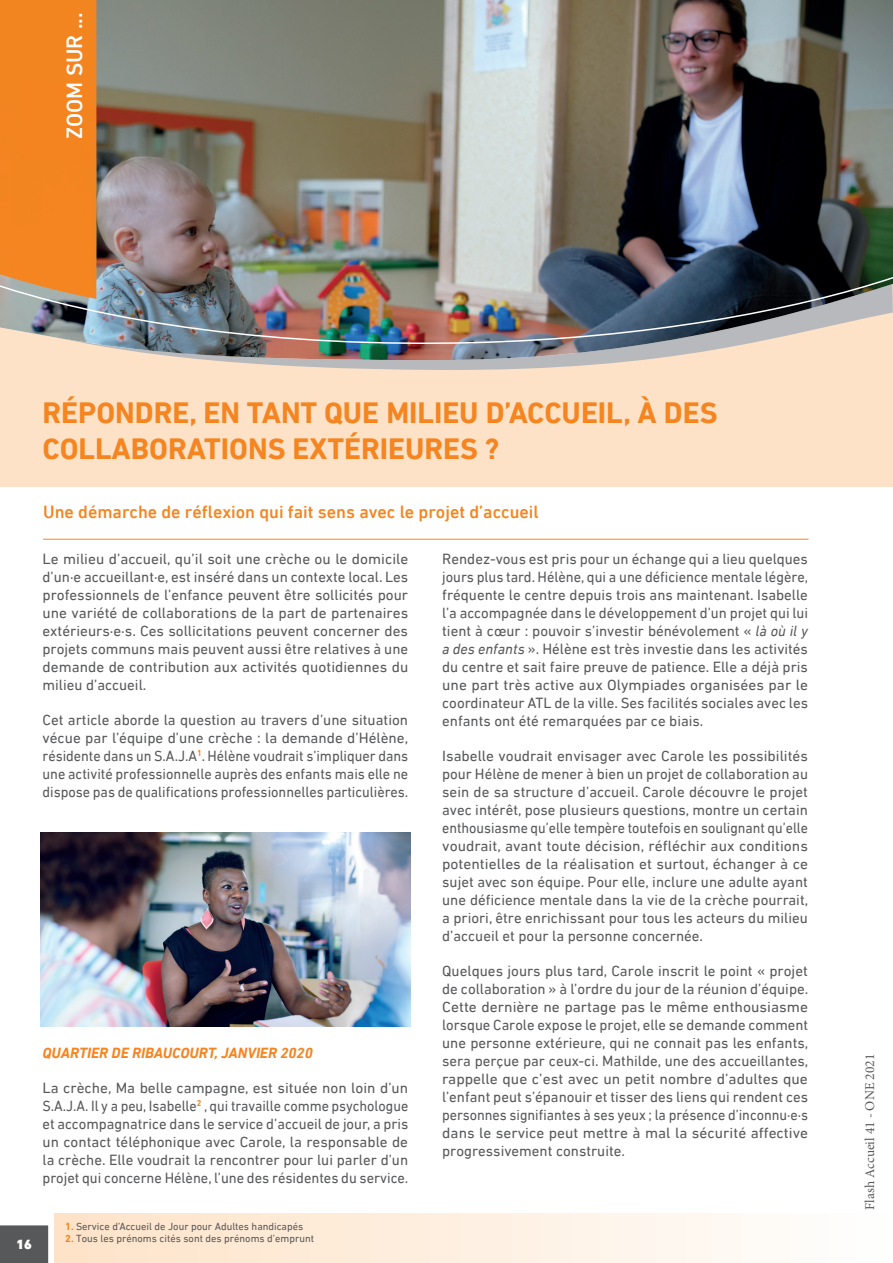
<style>
.page{position:relative;width:893px;height:1263px;background:#fff}
.page>*{position:absolute;margin:0;border:0;box-sizing:border-box;transform-origin:0 0}
.Titre_Actualité{font:700 30px/36px "DIN Next LT Pro";color:#f58520}
.t1{font:500 22.5px "DIN Next LT Pro";color:#fff}
.Introduction_article{font:500 18px "DIN Next LT Pro";color:#f58520}
.texte_article{font:15px/18px "DIN Next LT Pro";color:#57585a;text-align:justify}
.Titre_TRAVAIL_EQUILI{font:italic 700 15px "DIN Next LT Pro";color:#f58520}
.t2{font:13.5px "Minion Pro";color:#58595b}
.t3{font:900 13.5px "DIN Next LT Pro";color:#fff}
.Note_de_bas_de_page{font:10.5px "DIN Next LT Pro";color:#57585a}
.s1{font-style:italic}
.s2{font-weight:700;color:#f58520}
</style>
<div class="page">
<div style="left:0;top:1225px;width:49px;height:38px;background:#57585a"></div>
<div style="left:0;top:0;width:893px;height:486px;background:#fee2c8"></div>
<svg style="left:209px;top:360px;width:432px;height:10px;fill:#b8b9bc"></svg>
<img style="left:96px;top:0;width:797px;height:360px">
<div style="left:0;top:0;width:96px;height:276px;background:#f38521"></div>
<img style="left:0;top:276px;width:893px;height:73px">
<hr style="left:43px;top:539px;width:766px;height:1px;background:#f58520">
<img style="left:41px;top:833px;width:369px;height:193px">
<div style="left:54px;top:1213px;width:839px;height:50px;background:linear-gradient(to right,#fee2c7,#fefefd)"></div>
<p class="t1" style="left:62px;top:139px;width:128px;rotate:-90deg">ZOOM SUR ...</p>
<p class="Titre_Actualité" style="left:43px;top:394px;width:677px">RÉPONDRE, EN TANT QUE MILIEU D’ACCUEIL, À DES<br>COLLABORATIONS EXTÉRIEURES ?</p>
<p class="Introduction_article" style="left:43px;top:501px;width:497px">Une démarche de réflexion qui fait sens avec le projet d’accueil</p>
<p class="texte_article" style="left:43px;top:550px;width:367px">Le milieu d’accueil, qu’il soit une crèche ou le domicile d’un·e accueillant·e, est inséré dans un contexte local. Les professionnels de l’enfance peuvent être sollicités pour une variété de collaborations de la part de partenaires extérieurs·e·s. Ces sollicitations peuvent concerner des projets communs mais peuvent aussi être relatives à une demande de contribution aux activités quotidiennes du milieu d’accueil.</p>
<p class="texte_article" style="left:43px;top:711px;width:367px">Cet article aborde la question au travers d’une situation vécue par l’équipe d’une crèche : la demande d’Hélène, résidente dans un S.A.J.A<sup>1</sup>. Hélène voudrait s’impliquer dans une activité professionnelle auprès des enfants mais elle ne dispose pas de qualifications professionnelles particulières.</p>
<p class="texte_article" style="left:442px;top:550px;width:367px">Rendez-vous est pris pour un échange qui a lieu quelques jours plus tard. Hélène, qui a une déficience mentale légère, fréquente le centre depuis trois ans maintenant. Isabelle l’a accompagnée dans le développement d’un projet qui lui tient à cœur : pouvoir s’investir bénévolement « <span class="s1">là où il y a des enfants</span> ». Hélène est très investie dans les activités du centre et sait faire preuve de patience. Elle a déjà pris une part très active aux Olympiades organisées par le coordinateur ATL de la ville. Ses facilités sociales avec les enfants ont été remarquées par ce biais.</p>
<p class="texte_article" style="left:442px;top:747px;width:367px">Isabelle voudrait envisager avec Carole les possibilités pour Hélène de mener à bien un projet de collaboration au sein de sa structure d’accueil. Carole découvre le projet avec intérêt, pose plusieurs questions, montre un certain enthousiasme qu’elle tempère toutefois en soulignant qu’elle voudrait, avant toute décision, réfléchir aux conditions potentielles de la réalisation et surtout, échanger à ce sujet avec son équipe. Pour elle, inclure une adulte ayant une déficience mentale dans la vie de la crèche pourrait, a priori, être enrichissant pour tous les acteurs du milieu d’accueil et pour la personne concernée.</p>
<p class="texte_article" style="left:442px;top:962px;width:368px">Quelques jours plus tard, Carole inscrit le point « projet de collaboration » à l’ordre du jour de la réunion d’équipe.<br>Cette dernière ne partage pas le même enthousiasme lorsque Carole expose le projet, elle se demande comment une personne extérieure, qui ne connait pas les enfants, sera perçue par ceux-ci. Mathilde, une des accueillantes, rappelle que c’est avec un petit nombre d’adultes que l’enfant peut s’épanouir et tisser des liens qui rendent ces personnes signifiantes à ses yeux ; la présence d’inconnu·e·s dans le service peut mettre à mal la sécurité affective progressivement construite.</p>
<p class="Titre_TRAVAIL_EQUILI" style="left:43px;top:1044px;width:272px">QUARTIER DE RIBAUCOURT, JANVIER 2020</p>
<p class="texte_article" style="left:43px;top:1078px;width:367px">La crèche, Ma belle campagne, est située non loin d’un S.A.J.A. Il y a peu, Isabelle<sup>2</sup> , qui travaille comme psychologue et accompagnatrice dans le service d’accueil de jour, a pris un contact téléphonique avec Carole, la responsable de la crèche. Elle voudrait la rencontrer pour lui parler d’un projet qui concerne Hélène, l’une des résidentes du service.</p>
<p class="t3" style="left:16px;top:1236px;width:17px">16</p>
<p class="Note_de_bas_de_page" style="left:65px;top:1220px;width:239px"><span class="s2">1.</span> Service d’Accueil de Jour pour Adultes handicapés</p>
<p class="Note_de_bas_de_page" style="left:65px;top:1233px;width:250px"><span class="s2">2.</span> Tous les prénoms cités sont des prénoms d’emprunt</p>
<p class="t2" style="left:861px;top:1210px;width:158px;rotate:-90deg">Flash Accueil 41 - ONE 2021</p>
</div>
